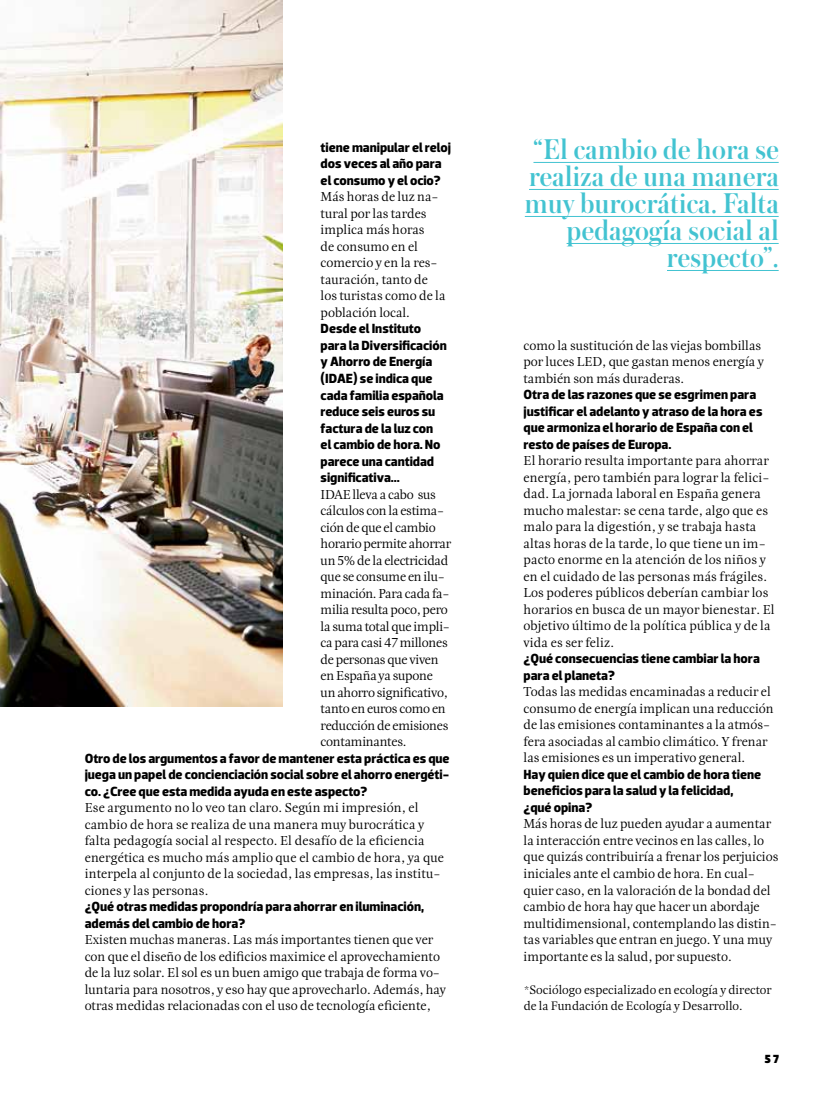
<style>
.page{position:relative;width:830px;height:1106px;background:#fff}
.page>*{position:absolute;margin:0;border:0;box-sizing:border-box;transform-origin:0 0}
.t1{font:500 30px/27px "Austin";letter-spacing:.015em;color:#43c3d1;text-align:right}
.t2{font:13.5px/16.5px "Esta Pro";letter-spacing:-.005em;color:#000}
.t3{font:700 13.5px/16.5px "Dobra";letter-spacing:-.005em;color:#000}
.t4{font:13.5px/16.5px "Esta Pro";letter-spacing:-.025em;color:#000}
.t5{font:12.75px/16.5px "Esta Pro";letter-spacing:-.005em;color:#000}
.t6{font:900 12px "Dobra";color:#000}
</style>
<div class="page">
<img style="left:0;top:0;width:282px;height:706px">
<hr style="left:533px;top:162px;width:245px;height:1px;background:#43c3d1">
<hr style="left:528px;top:189px;width:250px;height:1px;background:#43c3d1">
<hr style="left:524px;top:216px;width:254px;height:1px;background:#43c3d1">
<hr style="left:566px;top:243px;width:212px;height:1px;background:#43c3d1">
<hr style="left:666px;top:270px;width:112px;height:1px;background:#43c3d1">
<p class="t3" style="left:320px;top:139px;width:132px">tiene manipular el reloj dos veces al año para el consumo y el ocio?</p>
<p class="t2" style="left:320px;top:188px;width:126px">Más horas de luz na&shy;tural por las tardes implica más horas<br>de consumo en el comercio y en la res&shy;tauración, tanto de los turistas como de la población local.</p>
<p class="t3" style="left:320px;top:321px;width:128px">Desde el Instituto para la Diversificación y Ahorro de Energía (IDAE) se indica que cada familia española reduce seis euros su factura de la luz con el cambio de hora. No parece una cantidad significativa...</p>
<p class="t4" style="left:320px;top:485px;width:132px">IDAE lleva a cabo sus cálculos con la estima&shy;ción de que el cambio horario permite ahorrar un 5% de la electricidad que se consume en ilu&shy;minación. Para cada fa&shy;milia resulta poco, pero la suma total que impli&shy;ca para casi 47 millones de personas que viven en España ya supone un ahorro significativo, tanto en euros como en reducción de emisiones contaminantes.</p>
<p class="t3" style="left:85px;top:750px;width:366px;text-align:justify">Otro de los argumentos a favor de mantener esta práctica es que juega un papel de concienciación social sobre el ahorro energéti&shy;co. ¿Cree que esta medida ayuda en este aspecto?</p>
<p class="t2" style="left:85px;top:799px;width:361px">Ese argumento no lo veo tan claro. Según mi impresión, el cambio de hora se realiza de una manera muy burocrática y falta pedagogía social al respecto. El desafío de la eficiencia energética es mucho más amplio que el cambio de hora, ya que interpela al conjunto de la sociedad, las empresas, las institu&shy;ciones y las personas.</p>
<p class="t3" style="left:85px;top:898px;width:341px">¿Qué otras medidas propondría para ahorrar en iluminación, además del cambio de hora?</p>
<p class="t2" style="left:85px;top:931px;width:362px">Existen muchas maneras. Las más importantes tienen que ver con que el diseño de los edificios maximice el aprovechamiento de la luz solar. El sol es un buen amigo que trabaja de forma vo&shy;luntaria para nosotros, y eso hay que aprovecharlo. Además, hay otras medidas relacionadas con el uso de tecnología eficiente,</p>
<h1 class="t1" style="left:524px;top:135px;width:255px">“El cambio de hora se realiza de una manera muy burocrática. Falta pedagogía social al respecto”.</h1>
<p class="t2" style="left:523px;top:337px;width:242px">como la sustitución de las viejas bombillas por luces LED, que gastan menos energía y también son más duraderas.</p>
<p class="t3" style="left:523px;top:386px;width:240px">Otra de las razones que se esgrimen para justificar el adelanto y atraso de la hora es que armoniza el horario de España con el resto de países de Europa.</p>
<p class="t2" style="left:523px;top:452px;width:252px">El horario resulta importante para ahorrar energía, pero también para lograr la felici&shy;dad. La jornada laboral en España genera mucho malestar: se cena tarde, algo que es malo para la digestión, y se trabaja hasta altas horas de la tarde, lo que tiene un im&shy;pacto enorme en la atención de los niños y en el cuidado de las personas más frágiles.<br>Los poderes públicos deberían cambiar los horarios en busca de un mayor bienestar. El objetivo último de la política pública y de la vida es ser feliz.</p>
<p class="t3" style="left:523px;top:650px;width:238px">¿Qué consecuencias tiene cambiar la hora para el planeta?</p>
<p class="t2" style="left:523px;top:683px;width:252px">Todas las medidas encaminadas a reducir el consumo de energía implican una reducción de las emisiones contaminantes a la atmós&shy;fera asociadas al cambio climático. Y frenar las emisiones es un imperativo general.</p>
<p class="t3" style="left:523px;top:766px;width:239px">Hay quien dice que el cambio de hora tiene beneficios para la salud y la felicidad, ¿qué opina?</p>
<p class="t2" style="left:523px;top:815px;width:256px">Más horas de luz pueden ayudar a aumentar la interacción entre vecinos en las calles, lo que quizás contribuiría a frenar los perjuicios iniciales ante el cambio de hora. En cual&shy;quier caso, en la valoración de la bondad del cambio de hora hay que hacer un abordaje multidimensional, contemplando las distin&shy;tas variables que entran en juego. Y una muy importante es la salud, por supuesto.</p>
<p class="t5" style="left:523px;top:981px;width:249px">*Sociólogo especializado en ecología y director de la Fundación de Ecología y Desarrollo.</p>
<p class="t6" style="left:764px;top:1052px;width:16px">57</p>
</div>
